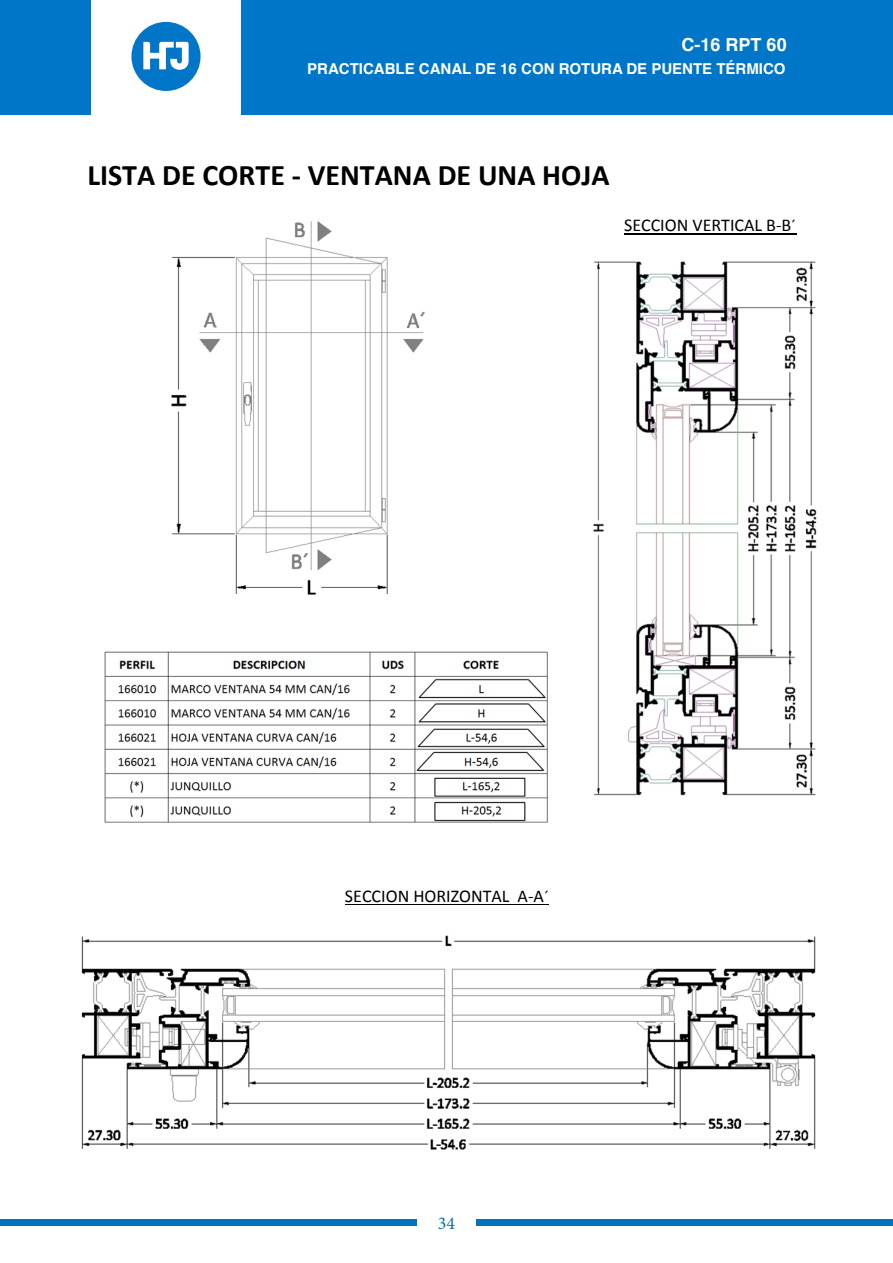
<style>
.page{position:relative;width:893px;height:1263px;background:#fff}
.page>*{position:absolute;margin:0;border:0;box-sizing:border-box;transform-origin:0 0}
.t1{font:700 30px "Calibri";color:#000}
.t2{font:700 27px "Calibri";color:#fff}
.t3{font:18px "Calibri";color:#000}
.t4{font:700 18px "Helvetica";color:#fff}
.t5{font:18px "Minion Pro";color:#066dac}
.t6{font:700 15px "Helvetica";color:#fff}
.s1{font-size:16.5px}
</style>
<div class="page">
<img style="left:171px;top:221px;width:254px;height:374px">
<img style="left:81px;top:935px;width:735px;height:215px">
<hr style="left:624px;top:233px;width:172px;height:1px;background:#000">
<hr style="left:345px;top:904px;width:204px;height:1px;background:#000">
<img style="left:593px;top:261px;width:224px;height:535px">
<img style="left:104px;top:651px;width:444px;height:172px">
<svg style="left:131px;top:22px;width:70px;height:69px"></svg>
<div style="left:0;top:0;width:90px;height:114px;background:#0076c8"></div>
<div style="left:241px;top:0;width:652px;height:114px;background:#0076c8"></div>
<div style="left:0;top:1219px;width:417px;height:7px;background:#0074bd"></div>
<div style="left:476px;top:1219px;width:417px;height:7px;background:#0074bd"></div>
<div style="left:668px;top:948px;width:128px;height:18px;background:#fff"></div>
<div style="left:99px;top:948px;width:128px;height:18px;background:#fff"></div>
<p class="t4" style="left:682px;top:30px;width:107px">C-16 RPT 60</p>
<p class="t6" style="left:307px;top:57px;width:480px">PRACTICABLE CANAL DE 16 CON ROTURA DE PUENTE TÉRMICO</p>
<h2 class="t2" style="left:668px;top:47px;width:134px">C‐16 RPT 60</h2>
<h1 class="t1" style="left:87px;top:155px;width:524px">LISTA DE CORTE ‐ VENTANA DE UNA HOJA</h1>
<p class="t3" style="left:624px;top:214px;width:174px">SECCION VERTICAL B‐B<span class="s1">´</span></p>
<p class="t3" style="left:345px;top:884px;width:205px">SECCION HORIZONTAL A‐A<span class="s1">´</span></p>
<p class="t5" style="left:438px;top:1211px;width:19px">34</p>
</div>
